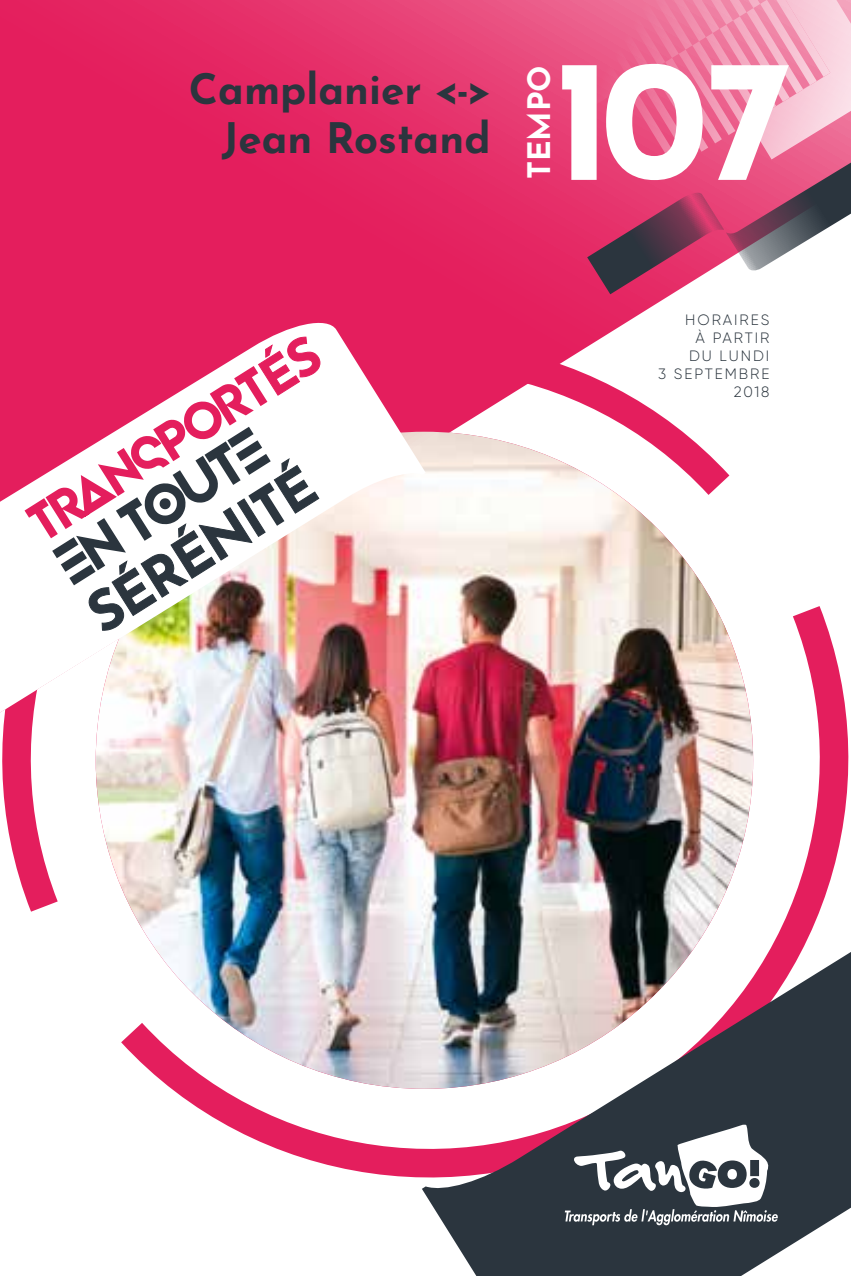
<style>
.page{position:relative;width:851px;height:1276px;background:#fff}
.page>*{position:absolute;margin:0;border:0;box-sizing:border-box;transform-origin:0 0}
.t1{font:700 172.8px "Josefin Sans";color:#fff}
.t2{font:700 53.4px "Josefin Sans";color:#2b353e}
.t3{font:53.4px "Cosmonaut";color:#2b353e}
.t4{font:700 42px/48px "Josefin Sans";color:#2b353e;text-align:right}
.t5{font:700 30.9px "Josefin Sans";color:#fff}
.t6{font:300 15px/18px "Gilroy";letter-spacing:.13em;color:#2b353e;text-align:right}
.s1{font-size:54.6px}
.s2{font-family:"Cosmonaut";font-weight:400}
</style>
<div class="page">
<svg style="left:0;top:0;width:672px;height:311px;background:#e42562"></svg>
<svg style="left:0;top:311px;width:730px;height:263px"></svg>
<svg style="left:425px;top:574px;width:414px;height:93px"></svg>
<img style="left:2px;top:667px;width:848px;height:609px">
<svg style="left:564px;top:1124px;width:213px;height:101px"></svg>
<svg style="left:508px;top:0;width:342px;height:294px;background:#dc688e"></svg>
<img style="left:0;top:316px;width:425px;height:402px">
<svg style="left:25px;top:337px;width:295px;height:294px"></svg>
<h3 class="t4" style="left:189px;top:60px;width:303px">Camplanier &lt;-&gt;<br>Jean Rostand</h3>
<h3 class="t5" style="left:511px;top:179px;width:116px;rotate:-90deg">TEMPO</h3>
<h1 class="t1" style="left:553px;top:-35px;width:239px">107</h1>
<h2 class="t3" style="left:51px;top:551px;width:237px;rotate:-32deg">eN TOute</h2>
<h2 class="t2" style="left:68px;top:578px;width:259px;rotate:-32deg"><span class="s1">S</span>ÉRÉNI<span class="s2">T</span>É</h2>
<p class="t6" style="left:658px;top:310px;width:113px">HORAIRES<br>À PARTIR<br>DU LUNDI<br>3 SEPTEMBRE<br>2018</p>
</div>
